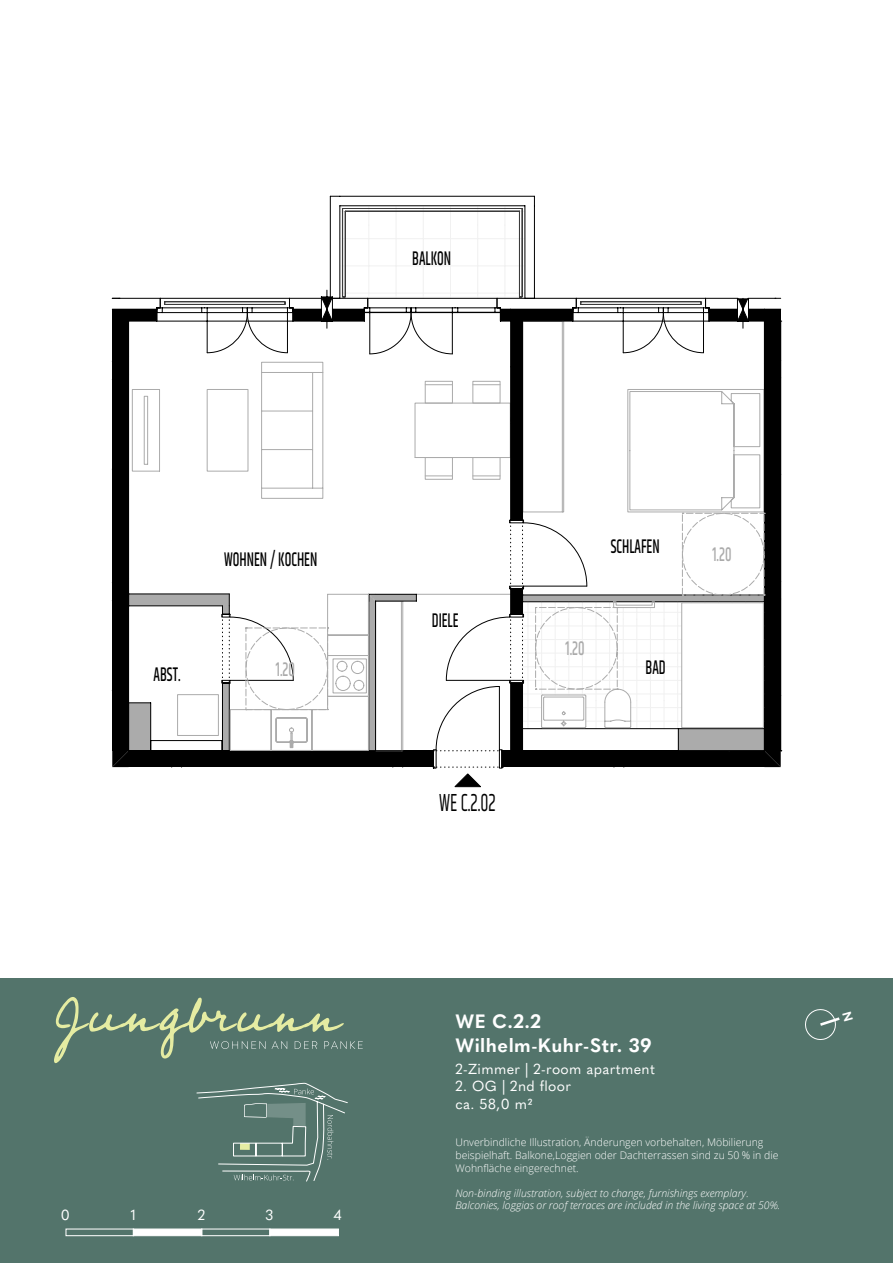
<style>
.page{position:relative;width:893px;height:1263px;background:#fff}
.page>*{position:absolute;margin:0;border:0;box-sizing:border-box;transform-origin:0 0}
.t1{font:25.35px "Khand";color:#000;scale:.71 1}
.t2{font:500 20.1px "Khand";color:#000;scale:.71 1}
.t3{font:500 20.1px "Khand";color:#ababab;scale:.71 1}
.t4{font:700 19.05px/23.7px "Quasimoda";letter-spacing:.025em;color:#fff}
.t5{font:14.4px/17.2px "Quasimoda";letter-spacing:.025em;color:#fff}
.t6{font:300 10.5px/12.6px "Open Sans";color:#fff}
.t7{font:italic 300 10.5px/12.6px "Open Sans";color:#fff}
</style>
<div class="page">
<div style="left:0;top:978px;width:893px;height:285px;background:#53746b"></div>
<svg style="left:54px;top:997px;width:309px;height:66px"></svg>
<svg style="left:196px;top:1083px;width:152px;height:99px"></svg>
<svg style="left:329px;top:196px;width:206px;height:12px"></svg>
<svg style="left:326px;top:208px;width:209px;height:82px"></svg>
<hr style="left:123px;top:141px;width:647px;height:1px;background:#000">
<hr style="left:123px;top:886px;width:647px;height:1px;background:#000">
<svg style="left:112px;top:290px;width:670px;height:498px"></svg>
<div style="left:65px;top:1228px;width:69px;height:8px;border:1px solid #fff"></div>
<div style="left:201px;top:1228px;width:70px;height:8px;border:1px solid #fff"></div>
<div style="left:133px;top:1228px;width:69px;height:8px;background:#fff;border:1px solid #fff"></div>
<div style="left:269px;top:1228px;width:70px;height:8px;background:#fff;border:1px solid #fff"></div>
<svg style="left:805px;top:1009px;width:35px;height:31px"></svg>
<h2 class="t2" style="left:412px;top:246px;width:56px">BALKON</h2>
<h2 class="t2" style="left:154px;top:662px;width:39px">ABST.</h2>
<h2 class="t2" style="left:224px;top:547px;width:133px">WOHNEN / KOCHEN</h2>
<h2 class="t3" style="left:276px;top:657px;width:28px">1.20</h2>
<h3 class="t5" style="left:61px;top:1205px;width:11px">0</h3>
<h3 class="t5" style="left:131px;top:1205px;width:7px">1</h3>
<h3 class="t5" style="left:198px;top:1205px;width:9px">2</h3>
<h3 class="t5" style="left:266px;top:1205px;width:9px">3</h3>
<h3 class="t5" style="left:333px;top:1205px;width:10px">4</h3>
<h2 class="t2" style="left:432px;top:607px;width:39px">DIELE</h2>
<h1 class="t1" style="left:439px;top:787px;width:81px">WE C.2.02</h1>
<h2 class="t2" style="left:611px;top:533px;width:70px">SCHLAFEN</h2>
<h2 class="t3" style="left:566px;top:636px;width:28px">1.20</h2>
<h2 class="t2" style="left:646px;top:655px;width:30px">BAD</h2>
<h2 class="t3" style="left:712px;top:542px;width:28px">1.20</h2>
<h3 class="t4" style="left:455px;top:1008px;width:198px">WE C.2.2<br>Wilhelm-Kuhr-Str. 39</h3>
<h3 class="t5" style="left:455px;top:1059px;width:201px">2-Zimmer | 2-room apartment</h3>
<h3 class="t5" style="left:455px;top:1077px;width:117px">2. OG | 2nd floor ca. 58,0 m2</h3>
<p class="t6" style="left:455px;top:1136px;width:325px">Unverbindliche Illustration, Änderungen vorbehalten, Möbilierung beispielhaft. Balkone,Loggien oder Dachterrassen sind zu 50 % in die<br>Wohnfläche eingerechnet.</p>
<p class="t7" style="left:455px;top:1186px;width:326px">Non-binding illustration, subject to change, furnishings exemplary.<br>Balconies, loggias or roof terraces are included in the living space at 50%.</p>
</div>
